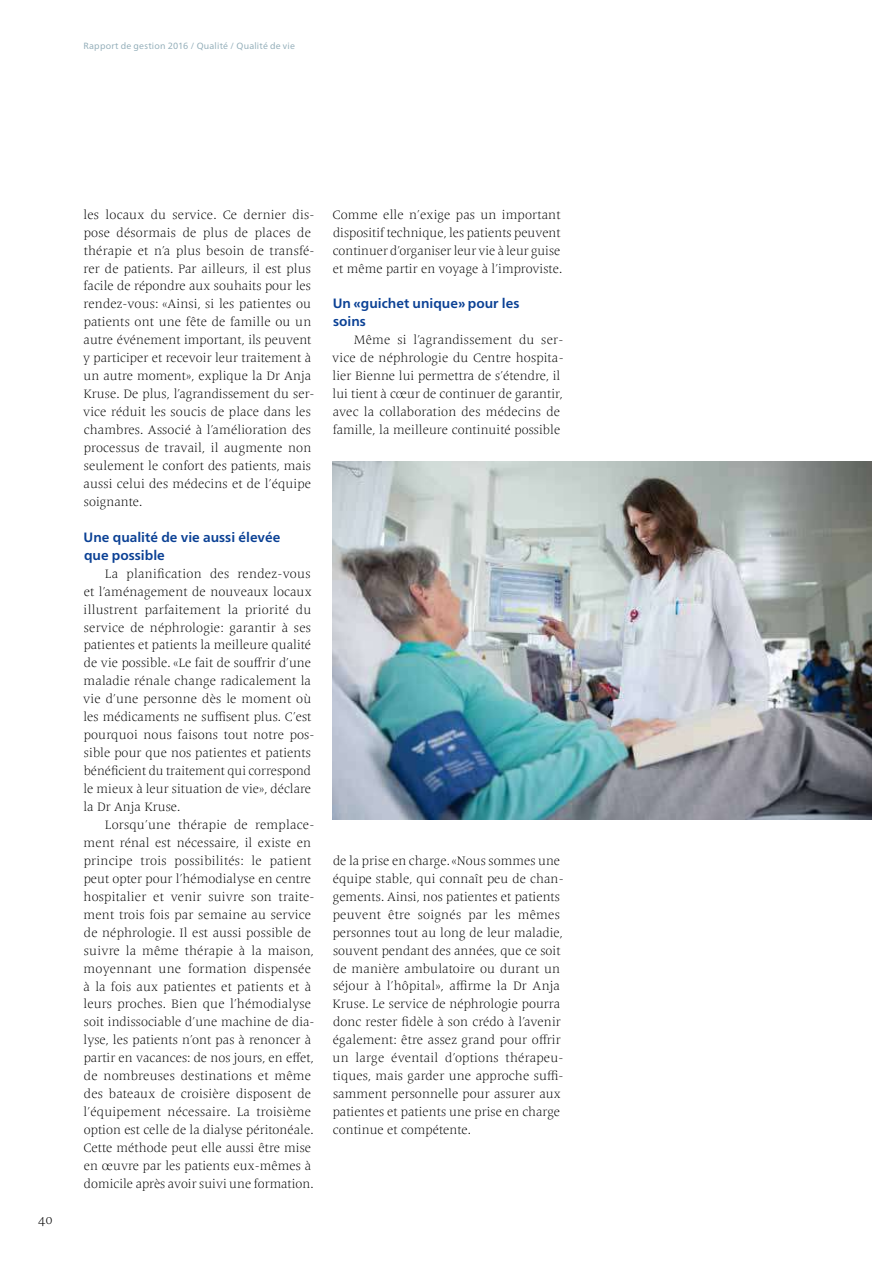
<style>
.page{position:relative;width:893px;height:1263px;background:#fff}
.page>*{position:absolute;margin:0;border:0;box-sizing:border-box;transform-origin:0 0}
.t1{font:700 13.5px/18px "Frutiger Neue W01";color:#0b4195}
.t2{font:13.5px "Frutiger Serif Light 8";color:#000}
.t3{font:12.75px/18px "Frutiger Serif Light 8";letter-spacing:.005em;color:#000}
.t4{font:9px "Frutiger Neue W01";letter-spacing:.02em;color:#8eaab6}
</style>
<div class="page">
<img style="left:333px;top:461px;width:539px;height:359px">
<p class="t4" style="left:84px;top:41px;width:213px">Rapport de gestion 2016 / Qualité / Qualité de vie</p>
<p class="t2" style="left:38px;top:1211px;width:16px">40</p>
<p class="t3" style="left:83px;top:205px;width:233px">les locaux du service. Ce dernier dis&shy;pose désormais de plus de places de thérapie et n’a plus besoin de transfé&shy;rer de patients. Par ailleurs, il est plus facile de répondre aux souhaits pour les rendez-vous: «Ainsi, si les patientes ou patients ont une fête de famille ou un autre événement important, ils peuvent y participer et recevoir leur traitement à un autre moment», explique la Dr Anja Kruse. De plus, l’agrandissement du ser&shy;vice réduit les soucis de place dans les chambres. Associé à l’amélioration des processus de travail, il augmente non seulement le confort des patients, mais aussi celui des médecins et de l’équipe soignante.</p>
<p class="t1" style="left:84px;top:528px;width:198px">Une qualité de vie aussi élevée que possible</p>
<p class="t3" style="left:83px;top:564px;width:233px;text-indent:22px">La planification des rendez-vous et l’aménagement de nouveaux locaux illustrent parfaitement la priorité du service de néphrologie: garantir à ses patientes et patients la meilleure qualité de vie possible. «Le fait de souffrir d’une maladie rénale change radicalement la vie d’une personne dès le moment où les médicaments ne suffisent plus. C’est pourquoi nous faisons tout notre pos&shy;sible pour que nos patientes et patients bénéficient du traitement qui correspond le mieux à leur situation de vie», déclare la Dr Anja Kruse.</p>
<p class="t3" style="left:83px;top:816px;width:233px;text-indent:21px">Lorsqu’une thérapie de remplace&shy;ment rénal est nécessaire, il existe en principe trois possibilités: le patient peut opter pour l’hémodialyse en centre hospitalier et venir suivre son traite&shy;ment trois fois par semaine au service de néphrologie. Il est aussi possible de suivre la même thérapie à la maison, moyennant une formation dispensée à la fois aux patientes et patients et à leurs proches. Bien que l’hémodialyse soit indissociable d’une machine de dia&shy;lyse, les patients n’ont pas à renoncer à partir en vacances: de nos jours, en effet, de nombreuses destinations et même des bateaux de croisière disposent de l’équipement nécessaire. La troisième option est celle de la dialyse péritonéale.<br>Cette méthode peut elle aussi être mise en œuvre par les patients eux-mêmes à domicile après avoir suivi une formation.</p>
<p class="t3" style="left:332px;top:205px;width:231px">Comme elle n’exige pas un important dispositif technique, les patients peuvent continuer d’organiser leur vie à leur guise et même partir en voyage à l’improviste.</p>
<p class="t1" style="left:333px;top:295px;width:188px">Un «guichet unique» pour les soins</p>
<p class="t3" style="left:332px;top:331px;width:233px;text-indent:22px">Même si l’agrandissement du ser&shy;vice de néphrologie du Centre hospita&shy;lier Bienne lui permettra de s’étendre, il lui tient à cœur de continuer de garantir, avec la collaboration des médecins de famille, la meilleure continuité possible</p>
<p class="t3" style="left:332px;top:852px;width:233px">de la prise en charge. «Nous sommes une équipe stable, qui connaît peu de chan&shy;gements. Ainsi, nos patientes et patients peuvent être soignés par les mêmes personnes tout au long de leur maladie, souvent pendant des années, que ce soit de manière ambulatoire ou durant un séjour à l’hôpital», affirme la Dr Anja Kruse. Le service de néphrologie pourra donc rester fidèle à son crédo à l’avenir également: être assez grand pour offrir un large éventail d’options thérapeu&shy;tiques, mais garder une approche suffi&shy;samment personnelle pour assurer aux patientes et patients une prise en charge continue et compétente.</p>
</div>
